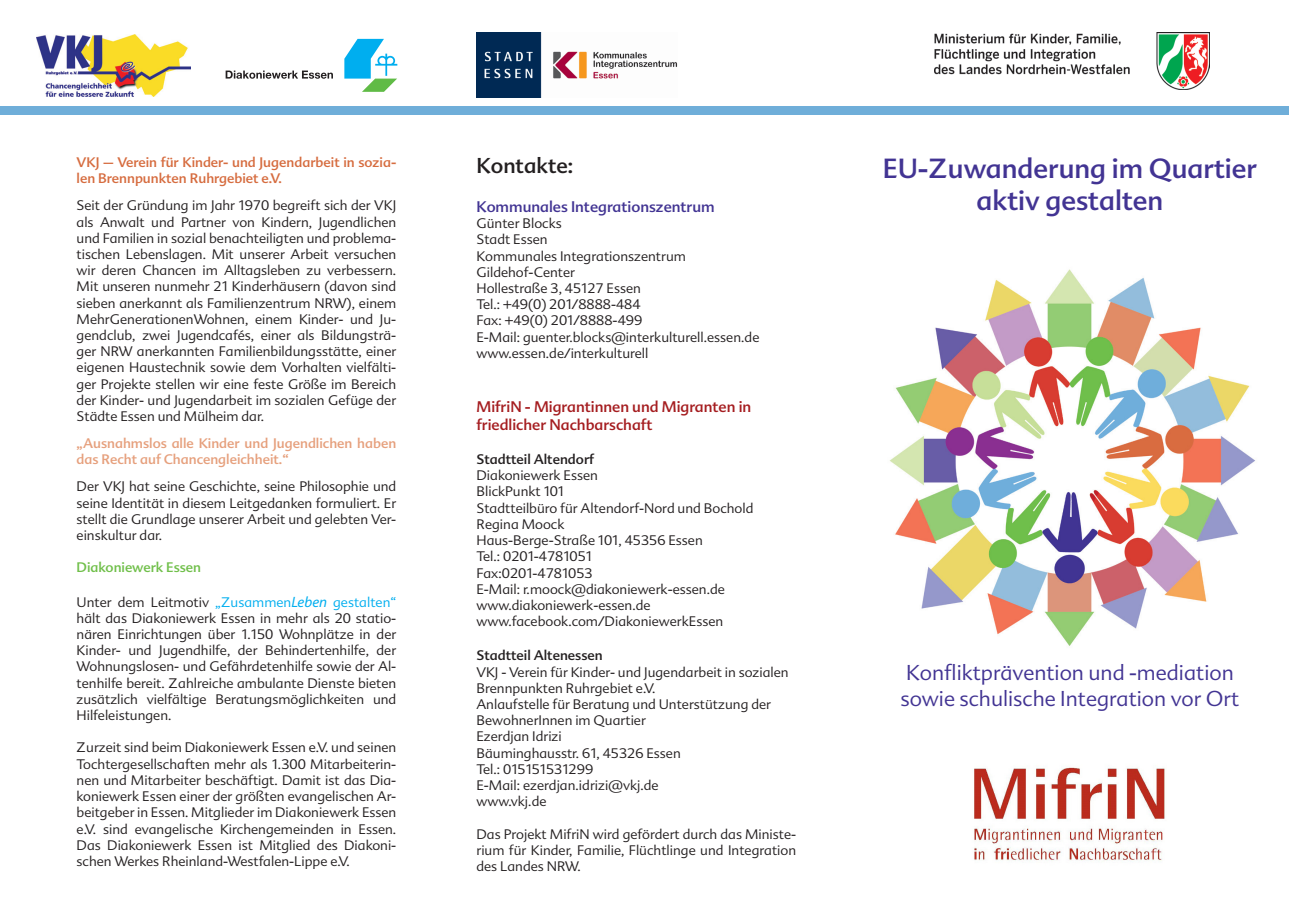
<style>
.page{position:relative;width:1289px;height:919px;background:#fff}
.page>*{position:absolute;margin:0;border:0;box-sizing:border-box;transform-origin:0 0}
.t1{font:27px/32.4px "Advert";color:#423493;text-align:center}
.t2{font:300 21px "Advert";color:#423493}
.t3{font:21px "Advert";color:#231f20}
.t4{font:15px "Advert";color:#a51d20}
.t5{font:15px "Advert";color:#423493}
.t6{font:300 13.5px/16.2px "Advert";color:#231f20;text-align:justify}
.t7{font:13.5px/16.2px "Advert";color:#d66c3f}
.t8{font:13.5px/16.2px "Advert";color:#e6a07d}
.t9{font:13.5px "Advert";color:#231f20}
.t10{font:13.5px "Advert";color:#70bf4a}
.s1{color:#00aeef}
.s2{font-family:"Myriad Pro";font-weight:400;font-style:italic;font-size:15px;color:#00aeef}
</style>
<div class="page">
<div style="left:0;top:106px;width:1288px;height:9px;background:#6faed9"></div>
<img style="left:974px;top:767px;width:191px;height:94px">
<img style="left:934px;top:33px;width:275px;height:56px">
<img style="left:889px;top:269px;width:366px;height:377px">
<img style="left:476px;top:33px;width:202px;height:65px">
<svg style="left:226px;top:71px;width:107px;height:8px"></svg>
<svg style="left:344px;top:39px;width:53px;height:53px"></svg>
<img style="left:36px;top:34px;width:154px;height:63px">
<p class="t7" style="left:77px;top:154px;width:321px">VKJ – Verein für Kinder- und Jugendarbeit in sozia&shy;len Brennpunkten Ruhrgebiet e.V.</p>
<p class="t6" style="left:77px;top:197px;width:321px">Seit der Gründung im Jahr 1970 begreift sich der VKJ als Anwalt und Partner von Kindern, Jugendlichen und Familien in sozial benachteiligten und problema&shy;tischen Lebenslagen. Mit unserer Arbeit versuchen wir deren Chancen im Alltagsleben zu verbessern.<br>Mit unseren nunmehr 21 Kinderhäusern (davon sind sieben anerkannt als Familienzentrum NRW), einem MehrGenerationenWohnen, einem Kinder- und Ju&shy;gendclub, zwei Jugendcafés, einer als Bildungsträ&shy;ger NRW anerkannten Familienbildungsstätte, einer eigenen Haustechnik sowie dem Vorhalten vielfälti&shy;ger Projekte stellen wir eine feste Größe im Bereich der Kinder- und Jugendarbeit im sozialen Gefüge der Städte Essen und Mülheim dar.</p>
<p class="t8" style="left:77px;top:435px;width:321px">„Ausnahmslos alle Kinder und Jugendlichen haben das Recht auf Chancengleichheit.“</p>
<p class="t6" style="left:77px;top:478px;width:321px">Der VKJ hat seine Geschichte, seine Philosophie und seine Identität in diesem Leitgedanken formuliert. Er stellt die Grundlage unserer Arbeit und gelebten Ver&shy;einskultur dar.</p>
<p class="t10" style="left:77px;top:559px;width:126px">Diakoniewerk Essen</p>
<p class="t6" style="left:77px;top:593px;width:321px">Unter dem Leitmotiv <span class="s1">„Zusammen</span><span class="s2">Leben</span> <span class="s1">gestalten“ </span>hält das Diakoniewerk Essen in mehr als 20 statio&shy;nären Einrichtungen über 1.150 Wohnplätze in der Kinder- und Jugendhilfe, der Behindertenhilfe, der Wohnungslosen- und Gefährdetenhilfe sowie der Al&shy;tenhilfe bereit. Zahlreiche ambulante Dienste bieten zusätzlich vielfältige Beratungsmöglichkeiten und Hilfeleistungen.</p>
<p class="t6" style="left:77px;top:739px;width:321px">Zurzeit sind beim Diakoniewerk Essen e.V. und seinen Tochtergesellschaften mehr als 1.300 Mitarbeiterin&shy;nen und Mitarbeiter beschäftigt. Damit ist das Dia&shy;koniewerk Essen einer der größten evangelischen Ar&shy;beitgeber in Essen. Mitglieder im Diakoniewerk Essen e.V. sind evangelische Kirchengemeinden in Essen.<br>Das Diakoniewerk Essen ist Mitglied des Diakoni&shy;schen Werkes Rheinland-Westfalen-Lippe e.V.</p>
<p class="t3" style="left:476px;top:153px;width:98px">Kontakte:</p>
<p class="t5" style="left:476px;top:198px;width:240px">Kommunales Integrationszentrum</p>
<p class="t6" style="left:476px;top:215px;width:87px">Günter Blocks</p>
<p class="t6" style="left:476px;top:231px;width:73px">Stadt Essen</p>
<p class="t6" style="left:476px;top:248px;width:211px">Kommunales Integrationszentrum</p>
<p class="t6" style="left:476px;top:264px;width:100px">Gildehof-Center</p>
<p class="t6" style="left:476px;top:280px;width:166px">Hollestraße 3, 45127 Essen</p>
<p class="t6" style="left:476px;top:296px;width:166px">Tel.: +49(0) 201/8888-484</p>
<p class="t6" style="left:476px;top:312px;width:167px">Fax: +49(0) 201/8888-499</p>
<p class="t6" style="left:476px;top:329px;width:284px">E-Mail: guenter.blocks@interkulturell.essen.de</p>
<p class="t6" style="left:476px;top:345px;width:173px">www.essen.de/interkulturell</p>
<p class="t4" style="left:476px;top:397px;width:276px">MifriN - Migrantinnen und Migranten in</p>
<p class="t4" style="left:476px;top:415px;width:177px">friedlicher Nachbarschaft</p>
<p class="t9" style="left:476px;top:451px;width:119px">Stadtteil Altendorf</p>
<p class="t6" style="left:476px;top:467px;width:123px">Diakoniewerk Essen</p>
<p class="t6" style="left:476px;top:483px;width:89px">BlickPunkt 101</p>
<p class="t6" style="left:476px;top:500px;width:278px">Stadtteilbüro für Altendorf-Nord und Bochold</p>
<p class="t6" style="left:476px;top:516px;width:89px">Regina Moock</p>
<p class="t6" style="left:476px;top:532px;width:228px">Haus-Berge-Straße 101, 45356 Essen</p>
<p class="t6" style="left:476px;top:548px;width:117px">Tel.: 0201-4781051</p>
<p class="t6" style="left:476px;top:564px;width:118px">Fax:0201-4781053</p>
<p class="t6" style="left:476px;top:581px;width:250px">E-Mail: r.moock@diakoniewerk-essen.de</p>
<p class="t6" style="left:476px;top:597px;width:176px">www.diakoniewerk-essen.de</p>
<p class="t6" style="left:476px;top:613px;width:248px">www.facebook.com/DiakoniewerkEssen</p>
<p class="t9" style="left:476px;top:647px;width:128px">Stadtteil Altenessen</p>
<p class="t6" style="left:476px;top:663px;width:314px">VKJ - Verein für Kinder- und Jugendarbeit in sozialen<br>Brennpunkten Ruhrgebiet e.V.</p>
<p class="t6" style="left:476px;top:696px;width:296px">Anlaufstelle für Beratung und Unterstützung der<br>BewohnerInnen im Quartier</p>
<p class="t6" style="left:476px;top:728px;width:87px">Ezerdjan Idrizi</p>
<p class="t6" style="left:476px;top:744px;width:206px">Bäuminghausstr. 61, 45326 Essen</p>
<p class="t6" style="left:476px;top:761px;width:118px">Tel.: 015151531299</p>
<p class="t6" style="left:476px;top:777px;width:184px">E-Mail: ezerdjan.idrizi@vkj.de</p>
<p class="t6" style="left:476px;top:793px;width:72px">www.vkj.de</p>
<p class="t6" style="left:476px;top:825px;width:321px">Das Projekt MifriN wird gefördert durch das Ministe&shy;rium für Kinder, Familie, Flüchtlinge und Integration des Landes NRW.</p>
<p class="t1" style="left:882px;top:152px;width:376px">EU-Zuwanderung im Quartier aktiv gestalten</p>
<p class="t2" style="left:906px;top:660px;width:329px">Konfliktprävention und -mediation</p>
<p class="t2" style="left:900px;top:686px;width:340px">sowie schulische Integration vor Ort</p>
</div>
